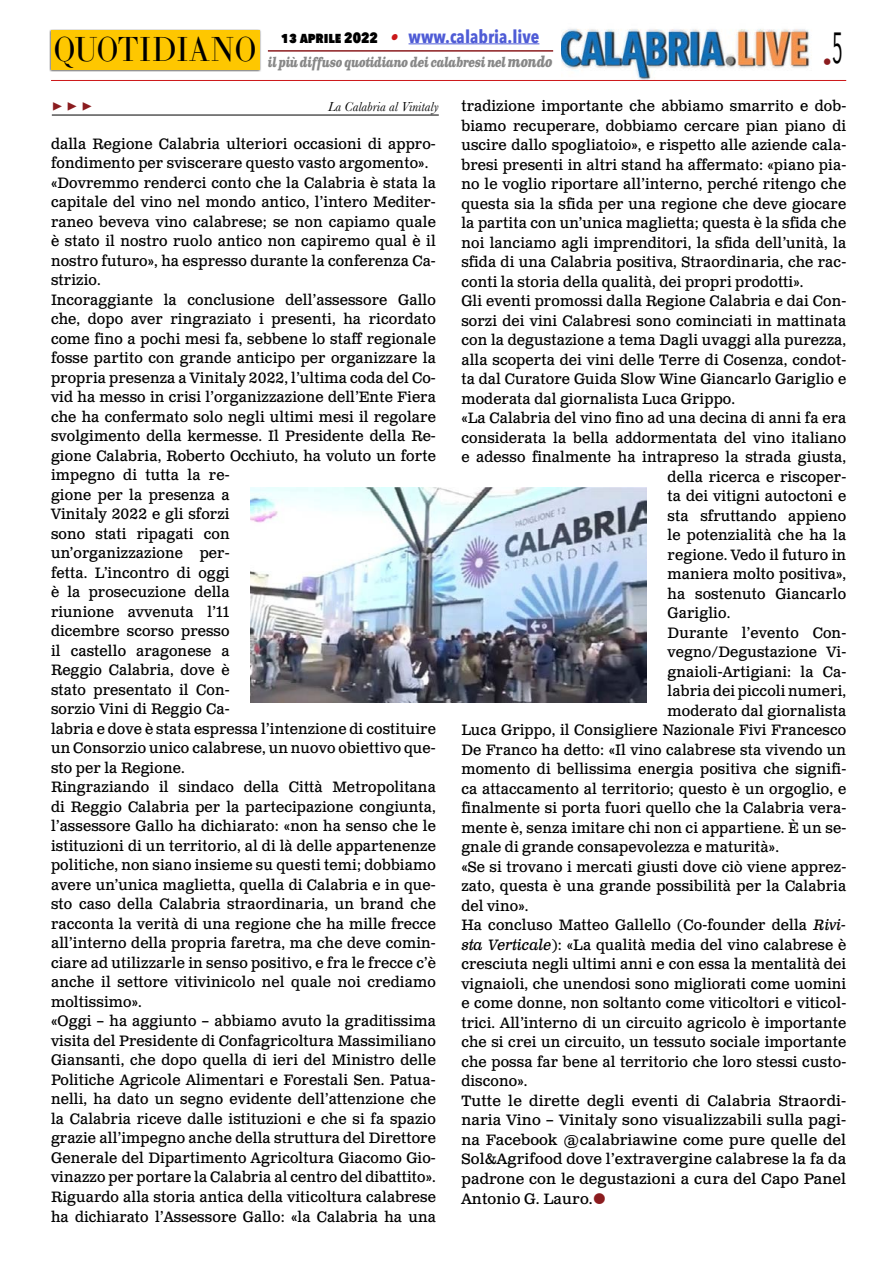
<style>
.page{position:relative;width:893px;height:1263px;background:#fff}
.page>*{position:absolute;margin:0;border:0;box-sizing:border-box;transform-origin:0 0}
.t1{font:34.2px "LTC Bodoni 175 Pro";color:#000;scale:.88 1}
.t2{font:700 18px "Avenir Next Condensed";color:#4f5cd6}
.t3{font:700 18px "Minion Pro";color:#8b1c1f}
.t4{font:18px "Avenir Next Condensed";color:#8b1c1f}
.t5{font:15px/19.5px "Clarendon Text Pro";letter-spacing:.01em;color:#000;scale:.96 1}
.t6{font:15px "Clarendon Text Pro";letter-spacing:.01em;color:#000}
.t7{font:italic 700 13.5px "Clarendon Text Pro";letter-spacing:-.05em;color:#878787;scale:.79 1}
.t8{font:italic 13.5px "Baskerville";color:#000}
.s1{font-weight:800;font-size:15px;color:#000}
.s2{font-family:"Clarendon Text Pro";font-style:italic;font-size:16.5px;color:#ca181a}
.s3{font-size:15px}
.s4{font-style:italic}
</style>
<div class="page">
<img style="left:561px;top:29px;width:249px;height:51px">
<hr style="left:51px;top:80px;width:795px;height:1px;background:#cd1719">
<div style="left:49px;top:29px;width:212px;height:43px;background:#000;opacity:.75"></div>
<div style="left:51px;top:31px;width:208px;height:39px;background:#fec700"></div>
<hr style="left:409px;top:43px;width:130px;height:1px;background:#4f5cd6">
<hr style="left:268px;top:50px;width:285px;height:2px;background:#8b1c1f">
<hr style="left:52px;top:115px;width:387px;height:1px;background:#000">
<img style="left:251px;top:488px;width:395px;height:214px">
<h1 class="t1" style="left:54px;top:27px;width:232px">QUOTIDIANO</h1>
<p class="t2" style="left:281px;top:25px;width:260px"><span class="s1">13 APRILE 2022</span> <span class="s2">•</span> www.calabria.live</p>
<p class="t7" style="left:268px;top:53px;width:362px">il più diffuso quotidiano dei calabresi nel <span class="s3">mondo</span></p>
<p class="t4" style="left:823px;top:46px;width:22px">•<sup>5</sup></p>
<p class="t3" style="left:52px;top:92px;width:42px">▶ ▶ ▶</p>
<p class="t8" style="left:328px;top:97px;width:112px">La Calabria al Vinitaly</p>
<p class="t5" style="left:51px;top:135px;width:402px">dalla Regione Calabria ulteriori occasioni di appro&shy;fondimento per sviscerare questo vasto argomento». «Dovremmo renderci conto che la Calabria è stata la capitale del vino nel mondo antico, l’intero Mediter&shy;raneo beveva vino calabrese; se non capiamo quale è stato il nostro ruolo antico non capiremo qual è il nostro futuro», ha espresso durante la conferenza Ca&shy;strizio.<br>Incoraggiante la conclusione dell’assessore Gallo che, dopo aver ringraziato i presenti, ha ricordato come fino a pochi mesi fa, sebbene lo staff regionale fosse partito con grande anticipo per organizzare la propria presenza a Vinitaly 2022, l’ultima coda del Co&shy;vid ha messo in crisi l’organizzazione dell’Ente Fiera che ha confermato solo negli ultimi mesi il regolare svolgimento della kermesse. Il Presidente della Re&shy;gione Calabria, Roberto Occhiuto, ha voluto un forte impegno di tutta la re-<br>gione per la presenza a<br>Vinitaly 2022 e gli sforzi<br>sono stati ripagati con<br>un’organizzazione per-<br>fetta. L’incontro di oggi<br>è la prosecuzione della<br>riunione avvenuta l’11<br>dicembre scorso presso<br>il castello aragonese a<br>Reggio Calabria, dove è<br>stato presentato il Con-<br>sorzio Vini di Reggio Ca-<br>labria e dove è stata espressa l’intenzione di costituire un Consorzio unico calabrese, un nuovo obiettivo que&shy;sto per la Regione.<br>Ringraziando il sindaco della Città Metropolitana di Reggio Calabria per la partecipazione congiunta, l’assessore Gallo ha dichiarato: «non ha senso che le istituzioni di un territorio, al di là delle appartenenze politiche, non siano insieme su questi temi; dobbiamo avere un’unica maglietta, quella di Calabria e in que&shy;sto caso della Calabria straordinaria, un brand che racconta la verità di una regione che ha mille frecce all’interno della propria faretra, ma che deve comin&shy;ciare ad utilizzarle in senso positivo, e fra le frecce c’è anche il settore vitivinicolo nel quale noi crediamo moltissimo».<br>«Oggi – ha aggiunto – abbiamo avuto la graditissima visita del Presidente di Confagricoltura Massimiliano Giansanti, che dopo quella di ieri del Ministro delle Politiche Agricole Alimentari e Forestali Sen. Patua&shy;nelli, ha dato un segno evidente dell’attenzione che la Calabria riceve dalle istituzioni e che si fa spazio grazie all’impegno anche della struttura del Direttore Generale del Dipartimento Agricoltura Giacomo Gio&shy;vinazzo per portare la Calabria al centro del dibattito».<br>Riguardo alla storia antica della viticoltura calabrese ha dichiarato l’Assessore Gallo: «la Calabria ha una</p>
<p class="t5" style="left:461px;top:97px;width:402px">tradizione importante che abbiamo smarrito e dob-</p>
<p class="t5" style="left:461px;top:117px;width:402px">biamo recuperare, dobbiamo cercare pian piano di</p>
<p class="t5" style="left:461px;top:136px;width:402px">uscire dallo spogliatoio», e rispetto alle aziende cala-</p>
<p class="t5" style="left:461px;top:156px;width:402px">bresi presenti in altri stand ha affermato: «piano pia-</p>
<p class="t5" style="left:461px;top:175px;width:402px">no le voglio riportare all’interno, perché ritengo che</p>
<p class="t5" style="left:461px;top:195px;width:402px">questa sia la sfida per una regione che deve giocare</p>
<p class="t5" style="left:461px;top:214px;width:402px">la partita con un’unica maglietta; questa è la sfida che</p>
<p class="t5" style="left:461px;top:234px;width:402px">noi lanciamo agli imprenditori, la sfida dell’unità, la</p>
<p class="t5" style="left:461px;top:253px;width:402px">sfida di una Calabria positiva, Straordinaria, che rac-</p>
<p class="t5" style="left:461px;top:273px;width:358px">conti la storia della qualità, dei propri prodotti».</p>
<p class="t5" style="left:461px;top:292px;width:402px">Gli eventi promossi dalla Regione Calabria e dai Con-</p>
<p class="t5" style="left:461px;top:312px;width:402px">sorzi dei vini Calabresi sono cominciati in mattinata</p>
<p class="t5" style="left:461px;top:331px;width:402px">con la degustazione a tema Dagli uvaggi alla purezza,</p>
<p class="t5" style="left:461px;top:351px;width:402px">alla scoperta dei vini delle Terre di Cosenza, condot-</p>
<p class="t5" style="left:461px;top:370px;width:402px">ta dal Curatore Guida Slow Wine Giancarlo Gariglio e</p>
<p class="t5" style="left:461px;top:390px;width:287px">moderata dal giornalista Luca Grippo.</p>
<p class="t5" style="left:461px;top:409px;width:402px">«La Calabria del vino fino ad una decina di anni fa era</p>
<p class="t5" style="left:461px;top:429px;width:402px">considerata la bella addormentata del vino italiano</p>
<p class="t5" style="left:461px;top:448px;width:402px">e adesso finalmente ha intrapreso la strada giusta,</p>
<p class="t5" style="left:668px;top:468px;width:187px">della ricerca e riscoper-</p>
<p class="t5" style="left:668px;top:487px;width:188px">ta dei vitigni autoctoni e</p>
<p class="t5" style="left:668px;top:507px;width:187px">sta sfruttando appieno</p>
<p class="t5" style="left:668px;top:526px;width:187px">le potenzialità che ha la</p>
<p class="t5" style="left:668px;top:546px;width:187px">regione. Vedo il futuro in</p>
<p class="t5" style="left:668px;top:565px;width:187px">maniera molto positiva»,</p>
<p class="t5" style="left:668px;top:585px;width:187px">ha sostenuto Giancarlo</p>
<p class="t5" style="left:668px;top:604px;width:67px">Gariglio.</p>
<p class="t5" style="left:668px;top:624px;width:187px">Durante l’evento Con-</p>
<p class="t5" style="left:668px;top:643px;width:187px">vegno/Degustazione Vi-</p>
<p class="t5" style="left:668px;top:663px;width:187px">gnaioli-Artigiani: la Ca-</p>
<p class="t5" style="left:668px;top:682px;width:187px">labria dei piccoli numeri,</p>
<p class="t5" style="left:668px;top:702px;width:187px">moderato dal giornalista</p>
<p class="t5" style="left:461px;top:721px;width:402px">Luca Grippo, il Consigliere Nazionale Fivi Francesco</p>
<p class="t5" style="left:461px;top:741px;width:402px">De Franco ha detto: «Il vino calabrese sta vivendo un</p>
<p class="t5" style="left:461px;top:760px;width:402px">momento di bellissima energia positiva che signifi-</p>
<p class="t5" style="left:461px;top:780px;width:402px">ca attaccamento al territorio; questo è un orgoglio, e</p>
<p class="t5" style="left:461px;top:799px;width:402px">finalmente si porta fuori quello che la Calabria vera-</p>
<p class="t5" style="left:461px;top:819px;width:402px">mente è, senza imitare chi non ci appartiene. È un se-</p>
<p class="t5" style="left:461px;top:838px;width:332px">gnale di grande consapevolezza e maturità».</p>
<p class="t5" style="left:461px;top:858px;width:402px">«Se si trovano i mercati giusti dove ciò viene apprez-</p>
<p class="t5" style="left:461px;top:877px;width:402px">zato, questa è una grande possibilità per la Calabria</p>
<p class="t5" style="left:461px;top:897px;width:71px">del vino».</p>
<p class="t5" style="left:461px;top:916px;width:402px">Ha concluso Matteo Gallello (Co-founder della <span class="s4">Rivi-</span></p>
<p class="t5" style="left:461px;top:936px;width:402px"><span class="s4">sta Verticale</span>): «La qualità media del vino calabrese è</p>
<p class="t5" style="left:461px;top:955px;width:402px">cresciuta negli ultimi anni e con essa la mentalità dei</p>
<p class="t5" style="left:461px;top:975px;width:402px">vignaioli, che unendosi sono migliorati come uomini</p>
<p class="t5" style="left:461px;top:994px;width:402px">e come donne, non soltanto come viticoltori e viticol-</p>
<p class="t5" style="left:461px;top:1014px;width:402px">trici. All’interno di un circuito agricolo è importante</p>
<p class="t5" style="left:461px;top:1033px;width:402px">che si crei un circuito, un tessuto sociale importante</p>
<p class="t5" style="left:461px;top:1053px;width:402px">che possa far bene al territorio che loro stessi custo-</p>
<p class="t5" style="left:461px;top:1072px;width:70px">discono».</p>
<p class="t6" style="left:461px;top:1092px;width:386px">Tutte le dirette degli eventi di Calabria Straordi-</p>
<p class="t6" style="left:461px;top:1111px;width:386px">naria Vino – Vinitaly sono visualizzabili sulla pagi-</p>
<p class="t6" style="left:461px;top:1131px;width:386px">na Facebook @calabriawine come pure quelle del</p>
<p class="t6" style="left:461px;top:1150px;width:386px">Sol&amp;Agrifood dove l’extravergine calabrese la fa da</p>
<p class="t6" style="left:461px;top:1170px;width:386px">padrone con le degustazioni a cura del Capo Panel</p>
<p class="t6" style="left:461px;top:1189px;width:133px">Antonio G. Lauro.</p>
</div>
